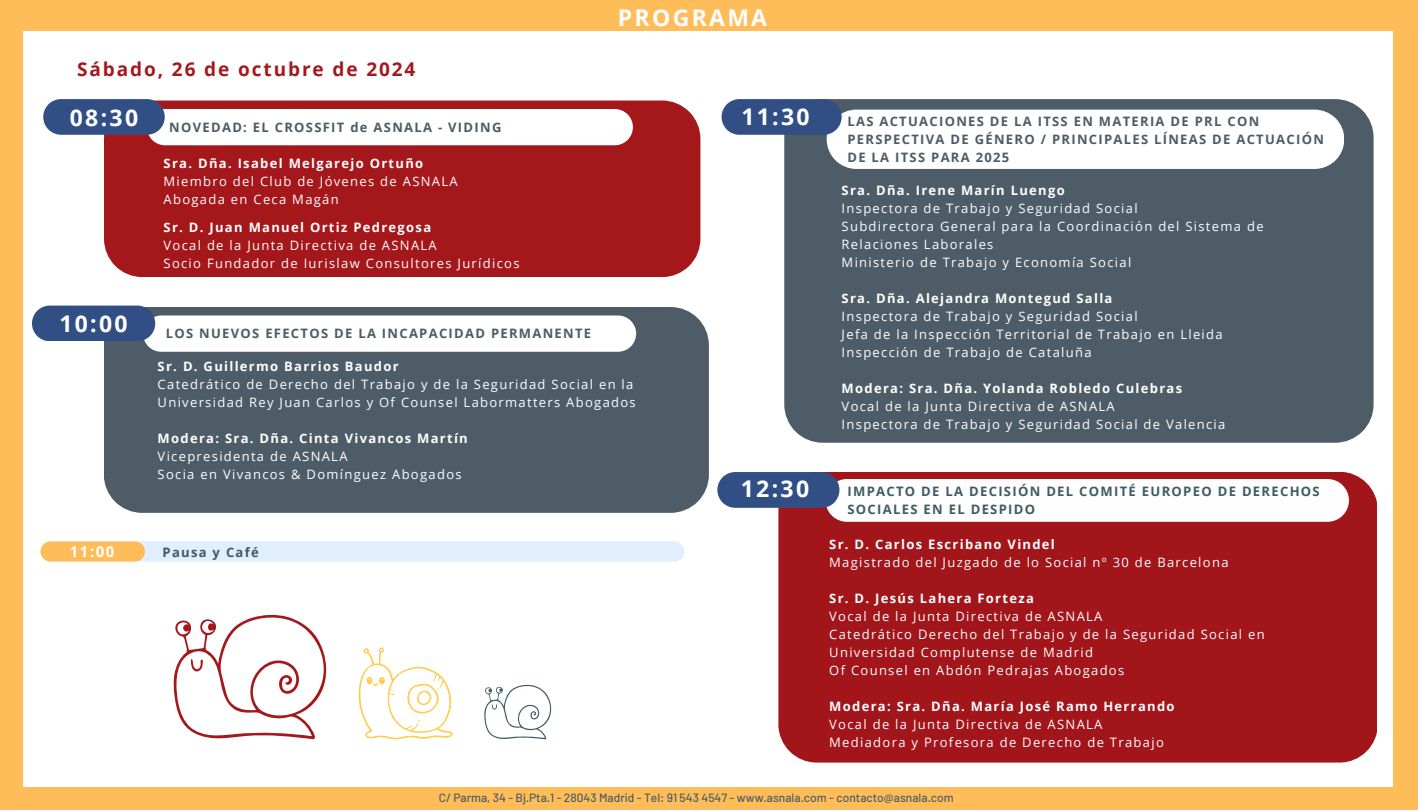
<style>
.page{position:relative;width:1418px;height:810px;background:#fff}
.page>*{position:absolute;margin:0;border:0;box-sizing:border-box;transform-origin:0 0}
.t1{font:700 23.1px "Open Sans";color:#fff}
.t2{font:700 23px "Open Sans";letter-spacing:.1em;color:#fff}
.t3{font:700 19px "Open Sans";letter-spacing:.1em;color:#a4181c}
.t4{font:700 15px "Open Sans";color:#fff}
.t5{font:13px/18px "Open Sans";letter-spacing:.1em;color:#fff}
.t6{font:700 13px "Open Sans";letter-spacing:.1em;color:#fff}
.t7{font:700 13px/18px "Open Sans";letter-spacing:.1em;color:#4b5c66}
.t8{font:13px/18px "Open Sans";letter-spacing:.1em;color:#fefefe}
.t9{font:700 13px/18px "Open Sans";letter-spacing:.1em;color:#3d5c62}
.t10{font:700 13px "Open Sans";letter-spacing:.1em;color:#fefefe}
.t11{font:500 12px "Barlow";color:#4b5c66}
</style>
<div class="page">
<div style="left:0;top:0;width:1417px;height:810px;background:#ffbd59"></div>
<div style="left:24px;top:31px;width:1368px;height:755px;background:#fff"></div>
<div style="left:130px;top:541px;width:554px;height:21px;background:#e1eefe;border-radius:10px"></div>
<div style="left:40px;top:541px;width:105px;height:21px;background:#ffbd59;border-radius:10px"></div>
<div style="left:104px;top:101px;width:596px;height:176px;background:#a4181c"></div>
<svg style="left:43px;top:99px;width:590px;height:46px"></svg>
<div style="left:784px;top:100px;width:589px;height:343px;background:#4d5c66"></div>
<svg style="left:721px;top:99px;width:623px;height:70px"></svg>
<div style="left:104px;top:307px;width:604px;height:206px;background:#4d5c66"></div>
<svg style="left:32px;top:306px;width:604px;height:46px"></svg>
<div style="left:778px;top:472px;width:599px;height:291px;background:#a2151a;border-radius:38px"></div>
<div style="left:825px;top:479px;width:523px;height:43px;background:#fefefe;border-radius:21px"></div>
<svg style="left:717px;top:472px;width:122px;height:36px;background:#3e5789"></svg>
<svg style="left:359px;top:647px;width:94px;height:92px"></svg>
<svg style="left:173px;top:614px;width:154px;height:125px"></svg>
<svg style="left:484px;top:684px;width:67px;height:55px"></svg>
<h3 class="t3" style="left:77px;top:56px;width:340px">Sábado, 26 de octubre de 2024</h3>
<h2 class="t2" style="left:618px;top:1px;width:151px">PROGRAMA</h2>
<h2 class="t2" style="left:70px;top:101px;width:70px">08:30</h2>
<h2 class="t2" style="left:59px;top:308px;width:70px">10:00</h2>
<p class="t7" style="left:169px;top:118px;width:334px">NOVEDAD: EL CROSSFIT de ASNALA - VIDING</p>
<p class="t10" style="left:164px;top:154px;width:261px">Sra. Dña. Isabel Melgarejo Ortuño</p>
<p class="t8" style="left:164px;top:172px;width:296px">Miembro del Club de Jóvenes de ASNALA<br>Abogada en Ceca Magán</p>
<p class="t10" style="left:164px;top:219px;width:269px">Sr. D. Juan Manuel Ortiz Pedregosa</p>
<p class="t8" style="left:164px;top:236px;width:357px">Vocal de la Junta Directiva de ASNALA<br>Socio Fundador de Iurislaw Consultores Jurídicos</p>
<p class="t7" style="left:166px;top:324px;width:427px">LOS NUEVOS EFECTOS DE LA INCAPACIDAD PERMANENTE</p>
<p class="t6" style="left:158px;top:357px;width:242px">Sr. D. Guillermo Barrios Baudor</p>
<p class="t5" style="left:158px;top:375px;width:480px">Catedrático de Derecho del Trabajo y de la Seguridad Social en la<br>Universidad Rey Juan Carlos y Of Counsel Labormatters Abogados</p>
<p class="t6" style="left:158px;top:429px;width:312px">Modera: Sra. Dña. Cinta Vivancos Martín</p>
<p class="t5" style="left:158px;top:447px;width:305px">Vicepresidenta de ASNALA<br>Socia en Vivancos &amp; Domínguez Abogados</p>
<p class="t4" style="left:70px;top:541px;width:46px">11:00</p>
<p class="t9" style="left:163px;top:543px;width:98px">Pausa y Café</p>
<h2 class="t2" style="left:741px;top:100px;width:70px">11:30</h2>
<p class="t7" style="left:847px;top:112px;width:478px">LAS ACTUACIONES DE LA ITSS EN MATERIA DE PRL CON<br>PERSPECTIVA DE GÉNERO / PRINCIPALES LÍNEAS DE ACTUACIÓN<br>DE LA ITSS PARA 2025</p>
<p class="t6" style="left:841px;top:181px;width:225px">Sra. Dña. Irene Marín Luengo</p>
<p class="t5" style="left:841px;top:199px;width:423px">Inspectora de Trabajo y Seguridad Social<br>Subdirectora General para la Coordinación del Sistema de Relaciones Laborales<br>Ministerio de Trabajo y Economía Social</p>
<p class="t6" style="left:841px;top:289px;width:272px">Sra. Dña. Alejandra Montegud Salla</p>
<p class="t5" style="left:841px;top:307px;width:382px">Inspectora de Trabajo y Seguridad Social<br>Jefa de la Inspección Territorial de Trabajo en Lleida<br>Inspección de Trabajo de Cataluña</p>
<p class="t6" style="left:841px;top:379px;width:342px">Modera: Sra. Dña. Yolanda Robledo Culebras</p>
<p class="t5" style="left:841px;top:397px;width:385px">Vocal de la Junta Directiva de ASNALA<br>Inspectora de Trabajo y Seguridad Social de Valencia</p>
<h1 class="t1" style="left:741px;top:473px;width:70px">12:30</h1>
<p class="t9" style="left:847px;top:482px;width:474px">IMPACTO DE LA DECISIÓN DEL COMITÉ EUROPEO DE DERECHOS<br>SOCIALES EN EL DESPIDO</p>
<p class="t6" style="left:829px;top:535px;width:227px">Sr. D. Carlos Escribano Vindel</p>
<p class="t5" style="left:829px;top:553px;width:401px">Magistrado del Juzgado de lo Social nº 30 de Barcelona</p>
<p class="t6" style="left:829px;top:589px;width:206px">Sr. D. Jesús Lahera Forteza</p>
<p class="t5" style="left:829px;top:607px;width:437px">Vocal de la Junta Directiva de ASNALA<br>Catedrático Derecho del Trabajo y de la Seguridad Social en Universidad Complutense de Madrid<br>Of Counsel en Abdón Pedrajas Abogados</p>
<p class="t6" style="left:829px;top:697px;width:347px">Modera: Sra. Dña. María José Ramo Herrando</p>
<p class="t5" style="left:829px;top:715px;width:336px">Vocal de la Junta Directiva de ASNALA<br>Mediadora y Profesora de Derecho de Trabajo</p>
<p class="t11" style="left:439px;top:790px;width:516px">C/ Parma, 34 - Bj.Pta.1 - 28043 Madrid - Tel: 91 543 4547 - www.asnala.com - contacto@asnala.com</p>
</div>
